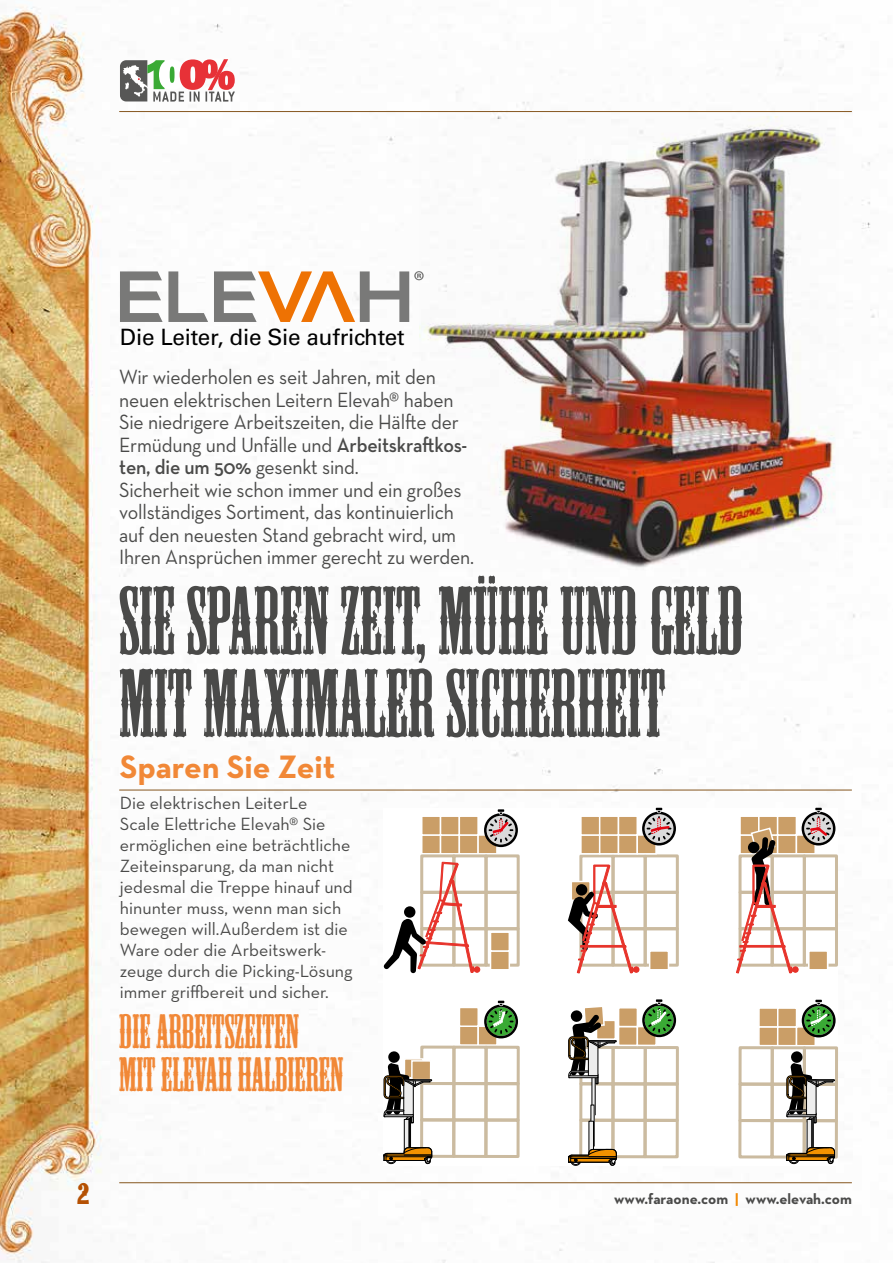
<style>
.page{position:relative;width:893px;height:1263px;background:#fff}
.page>*{position:absolute;margin:0;border:0;box-sizing:border-box;transform-origin:0 0}
.t1{font:90px/82.5px "Mesquite Std";color:#4a4a49}
.t2{font:45px/43.5px "Mesquite Std";color:#f18837}
.t3{font:700 33px "Neutraface Text";color:#f18837}
.t4{font:30px "Pointedly Mad";color:#b55103}
.t5{font:22.5px "Univers";letter-spacing:-.01em;color:#000}
.t6{font:21px/22.5px "Neutraface Text";letter-spacing:-.01em;color:#4a4a49;scale:.94 1}
.t7{font:18px/21px "Neutraface Text";color:#4a4a49}
.t8{font:700 15px "Neutraface Text";color:#4a4a49}
.s1{font-weight:600}
.s2{color:#f18700}
</style>
<div class="page">
<img style="left:0;top:5px;width:875px;height:1258px">
<img style="left:419px;top:116px;width:419px;height:456px">
<hr style="left:119px;top:1182px;width:733px;height:1px;background:#8b5e29">
<hr style="left:119px;top:789px;width:733px;height:1px;background:#8b5e29">
<hr style="left:119px;top:111px;width:733px;height:1px;background:#8b5e29">
<svg style="left:120px;top:59px;width:115px;height:43px"></svg>
<svg style="left:120px;top:271px;width:88px;height:51px"></svg>
<svg style="left:214px;top:271px;width:210px;height:51px"></svg>
<div style="left:384px;top:808px;width:454px;height:358px;background:#fff"></div>
<div style="left:611px;top:927px;width:36px;height:40px;border:3px solid #cbbba0"></div>
<div style="left:644px;top:927px;width:35px;height:40px;border:3px solid #cbbba0"></div>
<div style="left:611px;top:891px;width:36px;height:39px;border:3px solid #cbbba0"></div>
<div style="left:644px;top:891px;width:35px;height:39px;border:3px solid #cbbba0"></div>
<div style="left:579px;top:854px;width:35px;height:40px;border:3px solid #cbbba0"></div>
<div style="left:611px;top:854px;width:36px;height:40px;border:3px solid #cbbba0"></div>
<div style="left:644px;top:854px;width:35px;height:40px;border:3px solid #cbbba0"></div>
<div style="left:484px;top:927px;width:36px;height:40px;border:3px solid #cbbba0"></div>
<div style="left:484px;top:891px;width:36px;height:39px;border:3px solid #cbbba0"></div>
<div style="left:484px;top:854px;width:36px;height:40px;border:3px solid #cbbba0"></div>
<div style="left:581px;top:835px;width:19px;height:19px;background:#ca9e67"></div>
<div style="left:580px;top:834px;width:20px;height:20px;border:2px solid #fff"></div>
<div style="left:600px;top:835px;width:18px;height:19px;background:#ca9e67"></div>
<div style="left:599px;top:834px;width:20px;height:20px;border:2px solid #fff"></div>
<div style="left:618px;top:835px;width:19px;height:19px;background:#ca9e67"></div>
<div style="left:618px;top:834px;width:20px;height:20px;border:2px solid #fff"></div>
<div style="left:637px;top:835px;width:19px;height:19px;background:#ca9e67"></div>
<div style="left:636px;top:834px;width:21px;height:20px;border:2px solid #fff"></div>
<div style="left:581px;top:816px;width:19px;height:19px;background:#ca9e67"></div>
<div style="left:580px;top:815px;width:20px;height:21px;border:2px solid #fff"></div>
<div style="left:600px;top:816px;width:18px;height:19px;background:#ca9e67"></div>
<div style="left:599px;top:815px;width:20px;height:21px;border:2px solid #fff"></div>
<div style="left:618px;top:816px;width:19px;height:19px;background:#ca9e67"></div>
<div style="left:618px;top:815px;width:20px;height:21px;border:2px solid #fff"></div>
<div style="left:650px;top:951px;width:18px;height:19px;background:#ca9e67"></div>
<div style="left:649px;top:950px;width:20px;height:20px;border:2px solid #fff"></div>
<div style="left:803px;top:927px;width:35px;height:40px;border:3px solid #cbbba0"></div>
<div style="left:803px;top:891px;width:35px;height:39px;border:3px solid #cbbba0"></div>
<div style="left:803px;top:854px;width:35px;height:40px;border:3px solid #cbbba0"></div>
<svg style="left:568px;top:864px;width:71px;height:110px"></svg>
<svg style="left:736px;top:808px;width:99px;height:166px"></svg>
<svg style="left:642px;top:808px;width:34px;height:37px"></svg>
<svg style="left:384px;top:809px;width:134px;height:164px"></svg>
<div style="left:579px;top:1119px;width:35px;height:39px;border:3px solid #cbbba0"></div>
<div style="left:611px;top:1119px;width:36px;height:39px;border:3px solid #cbbba0"></div>
<div style="left:643px;top:1119px;width:36px;height:39px;border:3px solid #cbbba0"></div>
<div style="left:579px;top:1082px;width:35px;height:40px;border:3px solid #cbbba0"></div>
<div style="left:611px;top:1082px;width:36px;height:40px;border:3px solid #cbbba0"></div>
<div style="left:644px;top:1082px;width:35px;height:40px;border:3px solid #cbbba0"></div>
<div style="left:579px;top:1046px;width:36px;height:39px;border:3px solid #cbbba0"></div>
<div style="left:611px;top:1046px;width:36px;height:39px;border:3px solid #cbbba0"></div>
<div style="left:644px;top:1046px;width:35px;height:39px;border:3px solid #cbbba0"></div>
<div style="left:459px;top:1026px;width:19px;height:19px;background:#ca9e67"></div>
<div style="left:459px;top:1025px;width:20px;height:21px;border:2px solid #fff"></div>
<div style="left:478px;top:1026px;width:19px;height:19px;background:#ca9e67"></div>
<div style="left:477px;top:1025px;width:21px;height:21px;border:2px solid #fff"></div>
<div style="left:459px;top:1007px;width:19px;height:19px;background:#ca9e67"></div>
<div style="left:459px;top:1007px;width:20px;height:20px;border:2px solid #fff"></div>
<div style="left:420px;top:1118px;width:35px;height:40px;border:3px solid #cbbba0"></div>
<div style="left:452px;top:1118px;width:35px;height:40px;border:3px solid #cbbba0"></div>
<div style="left:484px;top:1118px;width:36px;height:40px;border:3px solid #cbbba0"></div>
<div style="left:420px;top:1082px;width:35px;height:39px;border:3px solid #cbbba0"></div>
<div style="left:452px;top:1082px;width:35px;height:39px;border:3px solid #cbbba0"></div>
<div style="left:484px;top:1082px;width:36px;height:39px;border:3px solid #cbbba0"></div>
<div style="left:420px;top:1045px;width:35px;height:40px;border:3px solid #cbbba0"></div>
<div style="left:452px;top:1046px;width:36px;height:39px;border:3px solid #cbbba0"></div>
<div style="left:484px;top:1046px;width:36px;height:39px;border:3px solid #cbbba0"></div>
<div style="left:618px;top:1026px;width:19px;height:19px;background:#ca9e67"></div>
<div style="left:618px;top:1026px;width:20px;height:20px;border:2px solid #fff"></div>
<div style="left:637px;top:1026px;width:19px;height:19px;background:#ca9e67"></div>
<div style="left:637px;top:1026px;width:20px;height:20px;border:2px solid #fff"></div>
<div style="left:619px;top:1008px;width:18px;height:18px;background:#ca9e67"></div>
<div style="left:618px;top:1007px;width:20px;height:20px;border:2px solid #fff"></div>
<div style="left:759px;top:1027px;width:19px;height:19px;background:#ca9e67"></div>
<div style="left:758px;top:1026px;width:20px;height:20px;border:2px solid #fff"></div>
<div style="left:778px;top:1027px;width:18px;height:19px;background:#ca9e67"></div>
<div style="left:777px;top:1026px;width:20px;height:20px;border:2px solid #fff"></div>
<div style="left:796px;top:1027px;width:19px;height:19px;background:#ca9e67"></div>
<div style="left:796px;top:1026px;width:20px;height:20px;border:2px solid #fff"></div>
<div style="left:759px;top:1008px;width:19px;height:19px;background:#ca9e67"></div>
<div style="left:758px;top:1007px;width:20px;height:20px;border:2px solid #fff"></div>
<div style="left:778px;top:1008px;width:18px;height:19px;background:#ca9e67"></div>
<div style="left:777px;top:1007px;width:20px;height:21px;border:2px solid #fff"></div>
<div style="left:738px;top:1119px;width:36px;height:39px;border:3px solid #cbbba0"></div>
<div style="left:770px;top:1119px;width:36px;height:39px;border:3px solid #cbbba0"></div>
<div style="left:803px;top:1119px;width:35px;height:39px;border:3px solid #cbbba0"></div>
<div style="left:738px;top:1082px;width:36px;height:40px;border:3px solid #cbbba0"></div>
<div style="left:771px;top:1083px;width:35px;height:39px;border:3px solid #cbbba0"></div>
<div style="left:803px;top:1083px;width:35px;height:39px;border:3px solid #cbbba0"></div>
<div style="left:738px;top:1046px;width:36px;height:40px;border:3px solid #cbbba0"></div>
<div style="left:771px;top:1046px;width:35px;height:40px;border:3px solid #cbbba0"></div>
<div style="left:803px;top:1046px;width:35px;height:40px;border:3px solid #cbbba0"></div>
<hr style="left:589px;top:1121px;width:4px;height:32px;background:#ededed">
<div style="left:589px;top:1121px;width:5px;height:32px;border:1px solid #000"></div>
<svg style="left:568px;top:1149px;width:49px;height:17px"></svg>
<svg style="left:568px;top:1007px;width:49px;height:77px"></svg>
<div style="left:568px;top:1075px;width:30px;height:3px;border:1px solid #000"></div>
<svg style="left:642px;top:999px;width:34px;height:38px"></svg>
<div style="left:407px;top:1116px;width:4px;height:38px;border:1px solid #000"></div>
<div style="left:406px;top:1118px;width:4px;height:41px;border:1px solid #000"></div>
<div style="left:404px;top:1119px;width:5px;height:32px;background:#ededed"></div>
<div style="left:404px;top:1119px;width:5px;height:32px;border:1px solid #000"></div>
<svg style="left:384px;top:1147px;width:48px;height:18px"></svg>
<svg style="left:384px;top:1051px;width:48px;height:72px"></svg>
<div style="left:384px;top:1114px;width:30px;height:3px;border:1px solid #000"></div>
<div style="left:810px;top:1116px;width:4px;height:38px;border:1px solid #000"></div>
<div style="left:809px;top:1118px;width:4px;height:41px;border:1px solid #000"></div>
<div style="left:807px;top:1119px;width:5px;height:32px;background:#ededed"></div>
<div style="left:807px;top:1119px;width:5px;height:32px;border:1px solid #000"></div>
<svg style="left:786px;top:1147px;width:49px;height:18px"></svg>
<svg style="left:786px;top:1051px;width:49px;height:72px"></svg>
<div style="left:787px;top:1114px;width:29px;height:3px;border:1px solid #000"></div>
<svg style="left:802px;top:1000px;width:34px;height:37px"></svg>
<svg style="left:484px;top:1001px;width:34px;height:37px"></svg>
<p class="t5" style="left:120px;top:324px;width:286px">Die Leiter, die Sie aufrichtet</p>
<p class="t6" style="left:119px;top:365px;width:379px">Wir wiederholen es seit Jahren, mit den neuen elektrischen Leitern Elevah® haben Sie niedrigere Arbeitszeiten, die Hälfte der Ermüdung und Unfälle und <span class="s1">Arbeitskraftkos&shy;ten, die um 50%</span> gesenkt sind.<br>Sicherheit wie schon immer und ein großes vollständiges Sortiment, das kontinuierlich auf den neuesten Stand gebracht wird, um Ihren Ansprüchen immer gerecht zu werden.</p>
<p class="t1" style="left:119px;top:585px;width:626px">SIE SPAREN ZEIT, MÜHE UND GELD<br>MIT MAXIMALER SICHERHEIT</p>
<p class="t3" style="left:120px;top:745px;width:217px">Sparen Sie Zeit</p>
<p class="t7" style="left:120px;top:792px;width:234px">Die elektrischen LeiterLe<br>Scale Elettriche Elevah® Sie ermöglichen eine beträchtliche<br>Zeiteinsparung, da man nicht jedesmal die Treppe hinauf und hinunter muss, wenn man sich bewegen will.Außerdem ist die<br>Ware oder die Arbeitswerk&shy;zeuge durch die Picking-Lösung immer griffbereit und sicher.</p>
<p class="t2" style="left:119px;top:1012px;width:225px">DIE ARBEITSZEITEN<br>MIT ELEVAH HALBIEREN</p>
<p class="t4" style="left:77px;top:1176px;width:14px">2</p>
<p class="t8" style="left:614px;top:1189px;width:239px">www.faraone.com <span class="s2">|</span> www.elevah.com</p>
</div>
